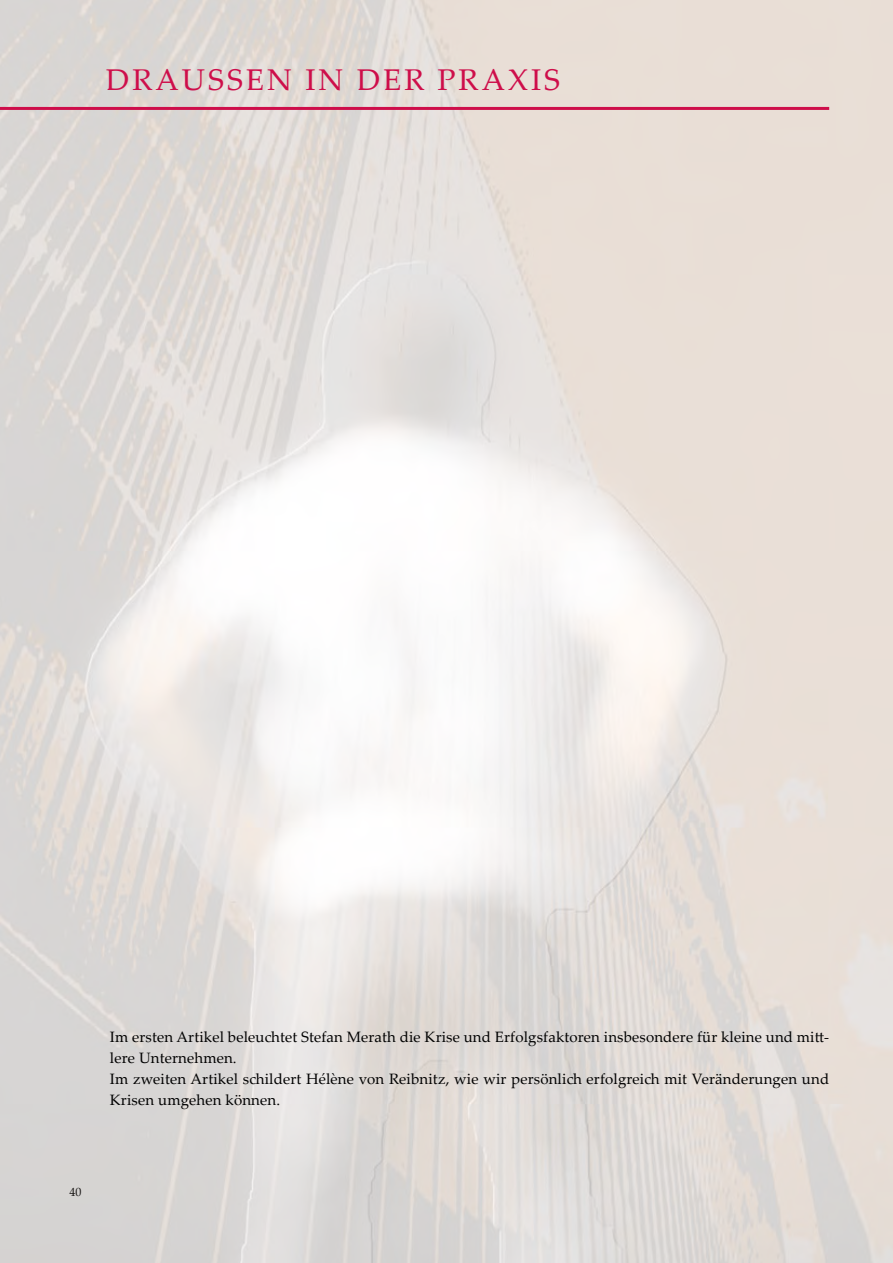
<style>
.page{position:relative;width:893px;height:1263px;background:#fff}
.page>*{position:absolute;margin:0;border:0;box-sizing:border-box;transform-origin:0 0}
.t1{font:30px "Palatino Linotype";letter-spacing:.1em;color:#ce0e4a}
.t2{font:15px/21px "Palatino Linotype";letter-spacing:.01em;color:#000}
.t3{font:12px "Palatino Linotype";color:#000}
</style>
<div class="page">
<hr style="left:0;top:107px;width:829px;height:3px;background:#ce0e4a">
<h1 class="t1" style="left:106px;top:58px;width:455px">DRAUSSEN IN DER PRAXIS</h1>
<p class="t2" style="left:110px;top:1026px;width:721px">Im ersten Artikel beleuchtet Stefan Merath die Krise und Erfolgsfaktoren insbesondere für kleine und mitt&shy;lere Unternehmen.<br>Im zweiten Artikel schildert Hélène von Reibnitz, wie wir persönlich erfolgreich mit Veränderungen und Krisen umgehen können.</p>
<p class="t3" style="left:70px;top:1184px;width:13px">40</p>
</div>
